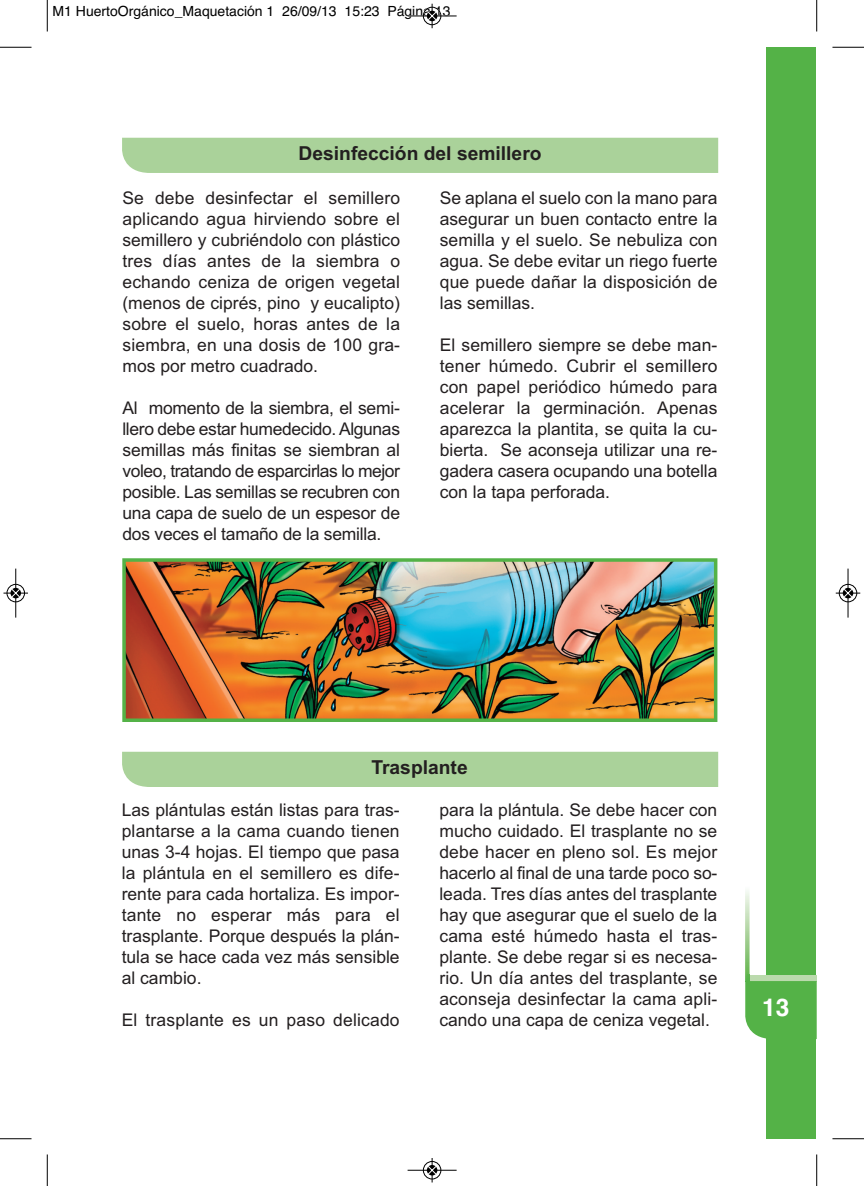
<style>
.page{position:relative;width:864px;height:1186px;background:#fff}
.page>*{position:absolute;margin:0;border:0;box-sizing:border-box;transform-origin:0 0}
.t1{font:700 24.5px "Helvetica";color:#fff}
.t2{font:700 19.25px "Arial";color:#231f20}
.t3{font:17.5px/21px "Arial";color:#231f20;text-align:justify}
.t4{font:14px "Helvetica";color:#000}
</style>
<div class="page">
<div style="left:122px;top:138px;width:596px;height:35px;background:#aad29a"></div>
<div style="left:122px;top:752px;width:596px;height:35px;background:#aad29a"></div>
<img style="left:127px;top:563px;width:585px;height:154px">
<div style="left:122px;top:558px;width:595px;height:164px;border:4px solid #54b247"></div>
<div style="left:766px;top:47px;width:49px;height:1092px;background:#54b247"></div>
<img style="left:745px;top:891px;width:4px;height:84px">
<svg style="left:745px;top:975px;width:71px;height:64px"></svg>
<hr style="left:47px;top:0;width:1px;height:31px;background:#000">
<hr style="left:0;top:47px;width:32px;height:1px;background:#000">
<hr style="left:816px;top:0;width:1px;height:31px;background:#000">
<hr style="left:832px;top:47px;width:31px;height:1px;background:#000">
<hr style="left:47px;top:1154px;width:1px;height:32px;background:#000">
<hr style="left:0;top:1138px;width:32px;height:1px;background:#000">
<hr style="left:816px;top:1154px;width:1px;height:32px;background:#000">
<hr style="left:832px;top:1138px;width:31px;height:1px;background:#000">
<div style="left:422px;top:7px;width:19px;height:18px;border:1px solid #fff;border-radius:50%"></div>
<hr style="left:407px;top:16px;width:49px;height:1px;background:#000">
<div style="left:423px;top:7px;width:18px;height:18px;border:1px solid #000;border-radius:50%"></div>
<div style="left:427px;top:11px;width:10px;height:10px;background:#000;border-radius:50%"></div>
<svg style="left:427px;top:4px;width:9px;height:24px"></svg>
<div style="left:422px;top:1161px;width:19px;height:18px;border:1px solid #fff;border-radius:50%"></div>
<hr style="left:407px;top:1170px;width:49px;height:1px;background:#000">
<div style="left:423px;top:1161px;width:18px;height:18px;border:1px solid #000;border-radius:50%"></div>
<div style="left:427px;top:1165px;width:10px;height:10px;background:#000;border-radius:50%"></div>
<svg style="left:427px;top:1158px;width:9px;height:24px"></svg>
<div style="left:6px;top:584px;width:19px;height:18px;border:1px solid #fff;border-radius:50%"></div>
<hr style="left:15px;top:569px;width:1px;height:49px;background:#000">
<div style="left:7px;top:584px;width:18px;height:18px;border:1px solid #000;border-radius:50%"></div>
<svg style="left:4px;top:589px;width:24px;height:8px"></svg>
<div style="left:838px;top:584px;width:19px;height:18px;border:1px solid #fff;border-radius:50%"></div>
<hr style="left:847px;top:569px;width:1px;height:49px;background:#000">
<div style="left:838px;top:584px;width:18px;height:18px;border:1px solid #000;border-radius:50%"></div>
<svg style="left:835px;top:589px;width:25px;height:8px"></svg>
<p class="t4" style="left:52px;top:3px;width:399px">M1 HuertoOrgánico_Maquetación 1 26/09/13 15:23 Página 13</p>
<p class="t2" style="left:298px;top:143px;width:244px">Desinfección del semillero</p>
<p class="t3" style="left:122px;top:187px;width:279px">Se debe desinfectar el semillero aplicando agua hirviendo sobre el semillero y cubriéndolo con plástico tres días antes de la siembra o echando ceniza de origen vegetal (menos de ciprés, pino y eucalipto) sobre el suelo, horas antes de la siembra, en una dosis de 100 gra&shy;mos por metro cuadrado.</p>
<p class="t3" style="left:122px;top:397px;width:279px">Al momento de la siembra, el semi&shy;llero debe estar humedecido. Algunas semillas más finitas se siembran al voleo, tratando de esparcirlas lo mejor posible. Las semillas se recubren con una capa de suelo de un espesor de dos veces el tamaño de la semilla.</p>
<p class="t3" style="left:440px;top:187px;width:279px">Se aplana el suelo con la mano para asegurar un buen contacto entre la semilla y el suelo. Se nebuliza con agua. Se debe evitar un riego fuerte que puede dañar la disposición de las semillas.</p>
<p class="t3" style="left:440px;top:334px;width:279px">El semillero siempre se debe man&shy;tener húmedo. Cubrir el semillero con papel periódico húmedo para acelerar la germinación. Apenas aparezca la plantita, se quita la cu&shy;bierta. Se aconseja utilizar una re&shy;gadera casera ocupando una botella con la tapa perforada.</p>
<p class="t2" style="left:371px;top:756px;width:98px">Trasplante</p>
<p class="t3" style="left:122px;top:799px;width:279px">Las plántulas están listas para tras&shy;plantarse a la cama cuando tienen unas 3-4 hojas. El tiempo que pasa la plántula en el semillero es dife&shy;rente para cada hortaliza. Es impor&shy;tante no esperar más para el trasplante. Porque después la plán&shy;tula se hace cada vez más sensible al cambio.</p>
<p class="t3" style="left:122px;top:1009px;width:279px">El trasplante es un paso delicado</p>
<p class="t3" style="left:439px;top:799px;width:279px">para la plántula. Se debe hacer con mucho cuidado. El trasplante no se debe hacer en pleno sol. Es mejor hacerlo al final de una tarde poco so&shy;leada. Tres días antes del trasplante hay que asegurar que el suelo de la cama esté húmedo hasta el tras&shy;plante. Se debe regar si es necesa&shy;rio. Un día antes del trasplante, se aconseja desinfectar la cama apli&shy;cando una capa de ceniza vegetal.</p>
<h1 class="t1" style="left:762px;top:993px;width:29px">13</h1>
</div>
